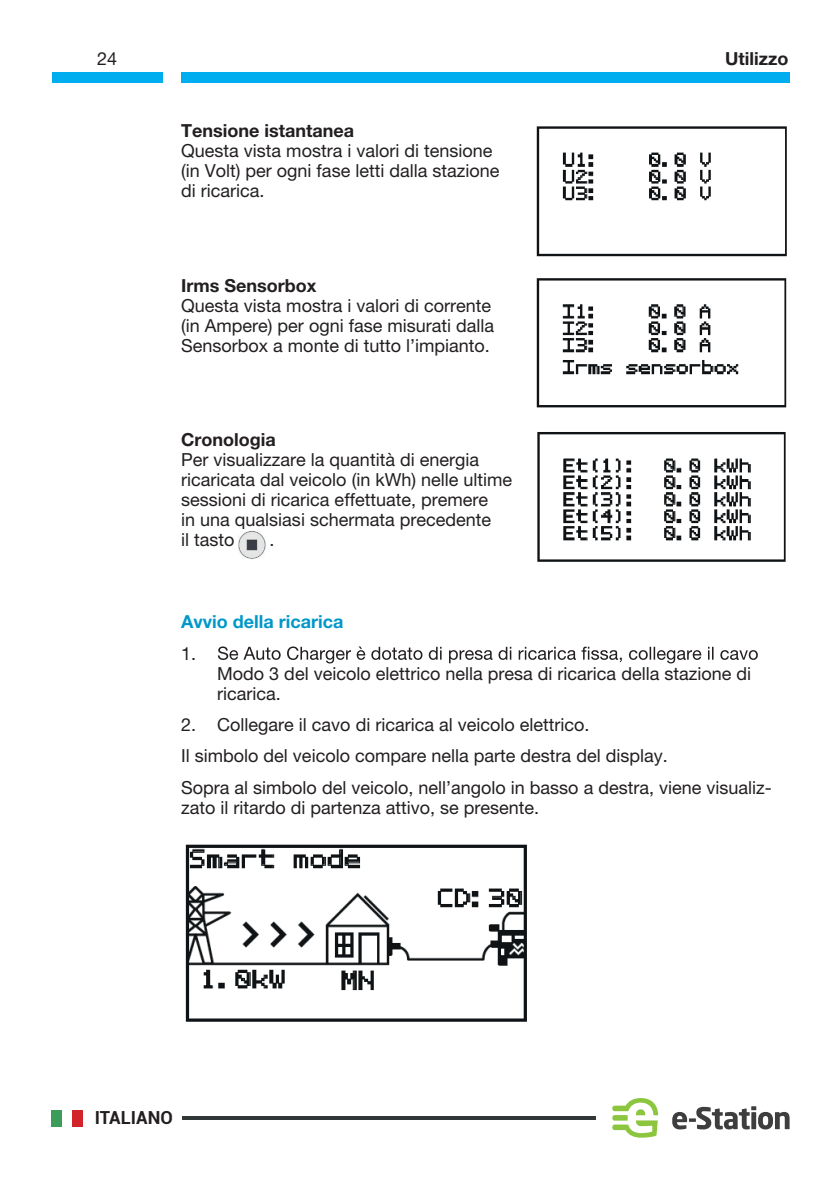
<style>
.page{position:relative;width:840px;height:1191px;background:#fff}
.page>*{position:absolute;margin:0;border:0;box-sizing:border-box;transform-origin:0 0}
.t1{font:18px/20px "Helvetica Neue LT Std";color:#231f20}
.t2{font:700 18px "Helvetica Neue LT Std";color:#231f20}
.t3{font:700 18px "Helvetica Neue LT Std";color:#0098c9}
.t4{font:700 18px "Roboto";color:#231f20}
</style>
<div class="page">
<div style="left:52px;top:72px;width:111px;height:10px;background:#00aeef"></div>
<div style="left:181px;top:72px;width:608px;height:10px;background:#00aeef"></div>
<div style="left:52px;top:1110px;width:10px;height:16px;background:#3c9c59"></div>
<div style="left:72px;top:1110px;width:11px;height:16px;background:#d1232a"></div>
<svg style="left:672px;top:1106px;width:117px;height:23px"></svg>
<svg style="left:612px;top:1098px;width:47px;height:40px"></svg>
<hr style="left:182px;top:1116px;width:413px;height:3px;background:#323738">
<svg style="left:218px;top:646px;width:539px;height:17px"></svg>
<img style="left:536px;top:126px;width:250px;height:131px">
<img style="left:536px;top:278px;width:250px;height:129px">
<img style="left:238px;top:531px;width:28px;height:28px">
<img style="left:537px;top:432px;width:249px;height:130px">
<img style="left:185px;top:844px;width:342px;height:178px">
<p class="t1" style="left:97px;top:49px;width:22px">24</p>
<p class="t2" style="left:738px;top:48px;width:39px">Titol</p>
<p class="t2" style="left:724px;top:48px;width:65px">Utilizzo</p>
<p class="t2" style="left:181px;top:120px;width:174px">Tensione istantanea</p>
<p class="t1" style="left:181px;top:141px;width:319px">Questa vista mostra i valori di tensione (in Volt) per ogni fase letti dalla stazione di ricarica.</p>
<p class="t2" style="left:181px;top:274px;width:137px">Irms Sensorbox</p>
<p class="t1" style="left:181px;top:295px;width:314px">Questa vista mostra i valori di corrente (in Ampere) per ogni fase misurati dalla<br>Sensorbox a monte di tutto l’impianto.</p>
<p class="t2" style="left:181px;top:428px;width:96px">Cronologia</p>
<p class="t1" style="left:181px;top:449px;width:332px">Per visualizzare la quantità di energia ricaricata dal veicolo (in kWh) nelle ultime sessioni di ricarica effettuate, premere<br>in una qualsiasi schermata precedente<br>il tasto</p>
<p class="t1" style="left:269px;top:529px;width:7px">.</p>
<p class="t3" style="left:181px;top:611px;width:164px">Avvio della ricarica</p>
<p class="t1" style="left:181px;top:643px;width:17px">1.</p>
<p class="t1" style="left:217px;top:663px;width:535px">Modo 3 del veicolo elettrico nella presa di ricarica della stazione di ricarica.</p>
<p class="t1" style="left:181px;top:708px;width:592px;line-height:31.4px">2. Collegare il cavo di ricarica al veicolo elettrico.<br>Il simbolo del veicolo compare nella parte destra del display.<br>Sopra al simbolo del veicolo, nell’angolo in basso a destra, viene visualiz-</p>
<p class="t1" style="left:181px;top:797px;width:359px">zato il ritardo di partenza attivo, se presente.</p>
<p class="t4" style="left:95px;top:1105px;width:79px">ITALIANO</p>
</div>
